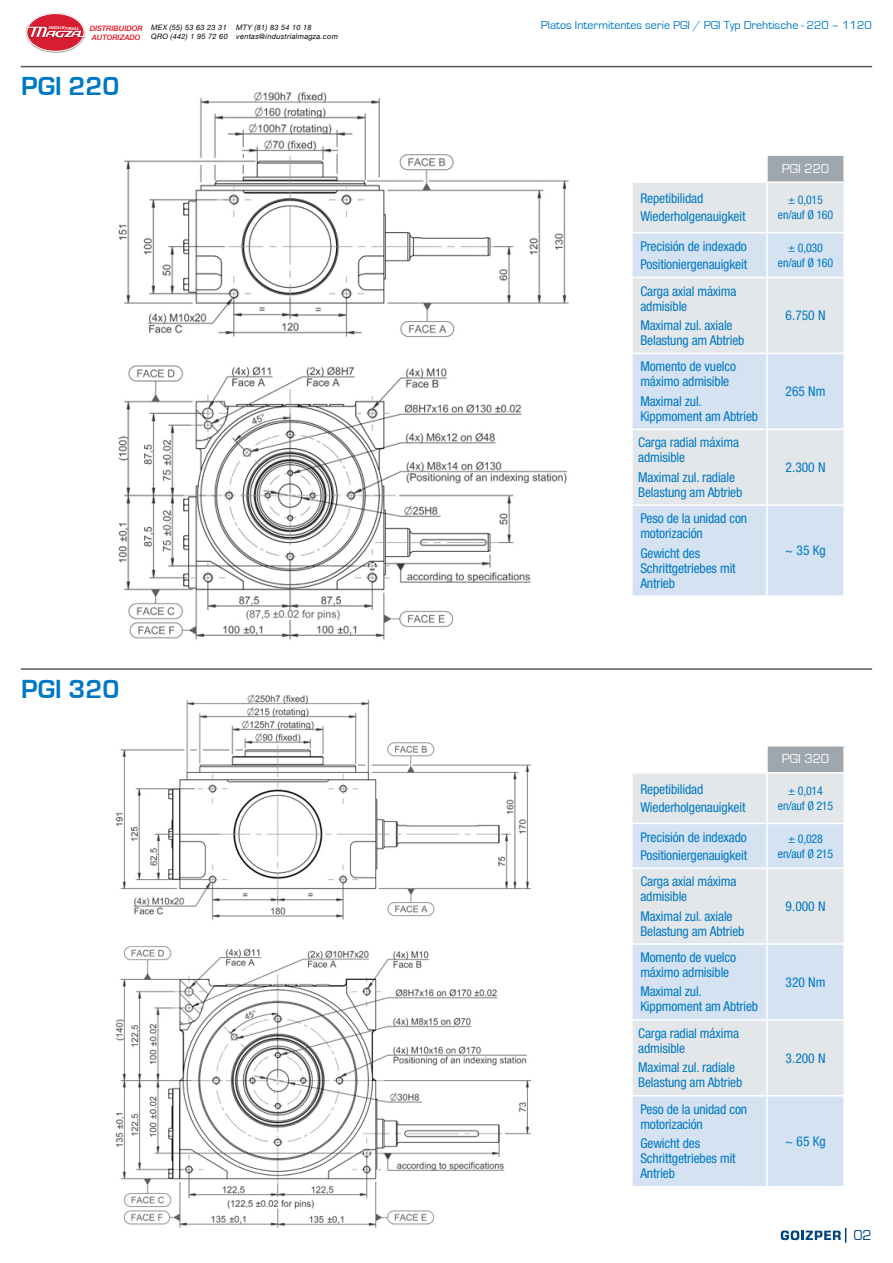
<style>
.page{position:relative;width:893px;height:1263px;background:#fff}
.page>*{position:absolute;margin:0;border:0;box-sizing:border-box;transform-origin:0 0}
.t1{font:700 27px "Eurostile";color:#0079c2}
.t2{font:15px "Eurostile";color:#00447b}
.t3{font:condensed 13.5px/15px "Helvetica Neue LT Std";letter-spacing:-.01em;color:#0079c2}
.t4{font:13.5px "Eurostile";color:#fff}
.t5{font:condensed 12px "Helvetica Neue LT Std";letter-spacing:-.02em;color:#0079c2}
.t6{font:12px "Eurostile";color:#0079c2}
.t7{font:italic 7.5px/9.1px "Helvetica Neue";letter-spacing:.035em;color:#000}
.t8{font:italic 500 7.5px/8.9px "Helvetica Neue";color:#e20916}
.t9{font:italic 700 3.9px "Helvetica Neue";color:#fff;scale:1.26 1}
</style>
<div class="page">
<svg style="left:781px;top:1228px;width:65px;height:15px"></svg>
<img style="left:20px;top:65px;width:791px;height:575px">
<img style="left:115px;top:694px;width:416px;height:534px">
<hr style="left:21px;top:66px;width:851px;height:1px;background:#57585a">
<hr style="left:21px;top:668px;width:851px;height:2px;background:#57585a">
<div style="left:767px;top:155px;width:77px;height:27px;background:#9ea6ae"></div>
<div style="left:633px;top:183px;width:210px;height:49px;background:#e4e7ea"></div>
<svg style="left:633px;top:234px;width:210px;height:361px;background:#dae4ee"></svg>
<hr style="left:631px;top:154px;width:136px;height:2px;background:#fff">
<hr style="left:631px;top:156px;width:2px;height:25px;background:#fff">
<hr style="left:631px;top:181px;width:136px;height:2px;background:#fff">
<hr style="left:631px;top:183px;width:2px;height:49px;background:#fff">
<hr style="left:766px;top:183px;width:2px;height:49px;background:#fff">
<hr style="left:631px;top:232px;width:136px;height:2px;background:#fff">
<hr style="left:631px;top:234px;width:2px;height:43px;background:#fff">
<hr style="left:767px;top:232px;width:78px;height:2px;background:#fff">
<hr style="left:766px;top:234px;width:2px;height:43px;background:#fff">
<hr style="left:631px;top:277px;width:136px;height:1px;background:#fff">
<hr style="left:631px;top:278px;width:2px;height:75px;background:#fff">
<hr style="left:767px;top:277px;width:78px;height:1px;background:#fff">
<hr style="left:766px;top:278px;width:2px;height:75px;background:#fff">
<hr style="left:631px;top:353px;width:136px;height:1px;background:#fff">
<hr style="left:631px;top:354px;width:2px;height:74px;background:#fff">
<hr style="left:767px;top:353px;width:78px;height:1px;background:#fff">
<hr style="left:766px;top:354px;width:2px;height:74px;background:#fff">
<hr style="left:631px;top:428px;width:136px;height:2px;background:#fff">
<hr style="left:631px;top:430px;width:2px;height:74px;background:#fff">
<hr style="left:767px;top:428px;width:78px;height:2px;background:#fff">
<hr style="left:766px;top:430px;width:2px;height:74px;background:#fff">
<hr style="left:631px;top:504px;width:136px;height:2px;background:#fff">
<hr style="left:631px;top:506px;width:2px;height:89px;background:#fff">
<hr style="left:767px;top:504px;width:78px;height:2px;background:#fff">
<hr style="left:766px;top:506px;width:2px;height:89px;background:#fff">
<hr style="left:631px;top:595px;width:136px;height:2px;background:#fff">
<hr style="left:767px;top:595px;width:78px;height:2px;background:#fff">
<hr style="left:767px;top:154px;width:78px;height:2px;background:#fff">
<hr style="left:766px;top:156px;width:2px;height:25px;background:#fff">
<hr style="left:843px;top:156px;width:2px;height:25px;background:#fff">
<hr style="left:767px;top:181px;width:78px;height:2px;background:#fff">
<div style="left:767px;top:746px;width:77px;height:27px;background:#9ea6ae"></div>
<div style="left:633px;top:773px;width:210px;height:50px;background:#e4e7ea"></div>
<svg style="left:633px;top:824px;width:210px;height:362px;background:#dae4ee"></svg>
<hr style="left:766px;top:773px;width:2px;height:50px;background:#fff">
<hr style="left:766px;top:824px;width:2px;height:43px;background:#fff">
<hr style="left:631px;top:867px;width:136px;height:2px;background:#fff">
<hr style="left:767px;top:867px;width:78px;height:2px;background:#fff">
<hr style="left:766px;top:869px;width:2px;height:74px;background:#fff">
<hr style="left:631px;top:943px;width:136px;height:2px;background:#fff">
<hr style="left:767px;top:943px;width:78px;height:2px;background:#fff">
<hr style="left:766px;top:945px;width:2px;height:74px;background:#fff">
<hr style="left:631px;top:1019px;width:136px;height:2px;background:#fff">
<hr style="left:767px;top:1019px;width:78px;height:2px;background:#fff">
<hr style="left:766px;top:1021px;width:2px;height:74px;background:#fff">
<hr style="left:631px;top:1095px;width:136px;height:1px;background:#fff">
<hr style="left:767px;top:1095px;width:78px;height:1px;background:#fff">
<hr style="left:766px;top:1096px;width:2px;height:90px;background:#fff">
<hr style="left:766px;top:746px;width:2px;height:26px;background:#fff">
<hr style="left:843px;top:746px;width:2px;height:26px;background:#fff">
<hr style="left:767px;top:772px;width:78px;height:1px;background:#fff">
<img style="left:27px;top:13px;width:57px;height:40px">
<div style="left:27px;top:14px;width:57px;height:37px;background:#d61d32;border-radius:50%"></div>
<div style="left:27px;top:13px;width:57px;height:39px;border:1px solid #fff;border-radius:50%"></div>
<img style="left:26px;top:26px;width:60px;height:13px">
<svg style="left:27px;top:27px;width:59px;height:10px"></svg>
<p class="t9" style="left:49px;top:25px;width:27px">INDUSTRIA L</p>
<p class="t8" style="left:90px;top:23px;width:54px">DISTRIBUIDOR<br>AUTORIZADO</p>
<p class="t7" style="left:151px;top:23px;width:78px">MEX (55) 53 63 23 31<br>QRO (442) 1 95 72 60</p>
<p class="t7" style="left:236px;top:23px;width:103px">MTY (81) 83 54 10 18 ventas@industrialmagza.com</p>
<p class="t1" style="left:21px;top:72px;width:100px">PGI 220</p>
<p class="t1" style="left:21px;top:674px;width:100px">PGI 320</p>
<p class="t6" style="left:541px;top:19px;width:332px">Platos Intermitentes serie PGI / PGI Typ Drehtische - 220 – 1120</p>
<p class="t3" style="left:640px;top:191px;width:64px">Repetibilidad</p>
<p class="t3" style="left:640px;top:209px;width:107px">Wiederholgenauigkeit</p>
<p class="t3" style="left:640px;top:239px;width:108px">Precisión de indexado</p>
<p class="t3" style="left:640px;top:257px;width:108px">Positioniergenauigkeit</p>
<p class="t3" style="left:640px;top:283px;width:98px">Carga axial máxima admisible</p>
<p class="t3" style="left:640px;top:317px;width:106px">Maximal zul. axiale<br>Belastung am Abtrieb</p>
<p class="t3" style="left:640px;top:359px;width:97px">Momento de vuelco máximo admisible</p>
<p class="t3" style="left:640px;top:393px;width:119px">Maximal zul.<br>Kippmoment am Abtrieb</p>
<p class="t3" style="left:638px;top:435px;width:102px">Carga radial máxima admisible</p>
<p class="t3" style="left:638px;top:469px;width:106px">Maximal zul. radiale<br>Belastung am Abtrieb</p>
<p class="t4" style="left:782px;top:161px;width:49px">PGI 220</p>
<p class="t5" style="left:788px;top:193px;width:36px">± 0,015</p>
<p class="t5" style="left:778px;top:208px;width:57px">en/auf Ø 160</p>
<p class="t5" style="left:788px;top:241px;width:36px">± 0,030</p>
<p class="t5" style="left:778px;top:256px;width:57px">en/auf Ø 160</p>
<p class="t3" style="left:786px;top:308px;width:41px">6.750 N</p>
<p class="t3" style="left:786px;top:384px;width:41px">265 Nm</p>
<p class="t3" style="left:786px;top:460px;width:41px">2.300 N</p>
<p class="t3" style="left:640px;top:511px;width:108px">Peso de la unidad con motorización</p>
<p class="t3" style="left:640px;top:545px;width:97px">Gewicht des<br>Schrittgetriebes mit<br>Antrieb</p>
<p class="t3" style="left:785px;top:543px;width:42px">~ 35 Kg</p>
<p class="t3" style="left:640px;top:782px;width:64px">Repetibilidad</p>
<p class="t3" style="left:640px;top:799px;width:107px">Wiederholgenauigkeit</p>
<p class="t3" style="left:640px;top:829px;width:108px">Precisión de indexado</p>
<p class="t3" style="left:640px;top:847px;width:108px">Positioniergenauigkeit</p>
<p class="t3" style="left:640px;top:874px;width:98px">Carga axial máxima admisible</p>
<p class="t3" style="left:640px;top:908px;width:106px">Maximal zul. axiale<br>Belastung am Abtrieb</p>
<p class="t3" style="left:640px;top:950px;width:97px">Momento de vuelco máximo admisible</p>
<p class="t3" style="left:640px;top:984px;width:119px">Maximal zul.<br>Kippmoment am Abtrieb</p>
<p class="t3" style="left:638px;top:1026px;width:102px">Carga radial máxima admisible</p>
<p class="t3" style="left:638px;top:1060px;width:106px">Maximal zul. radiale<br>Belastung am Abtrieb</p>
<p class="t4" style="left:782px;top:751px;width:49px">PGI 320</p>
<p class="t5" style="left:788px;top:784px;width:36px">± 0,014</p>
<p class="t5" style="left:778px;top:799px;width:57px">en/auf Ø 215</p>
<p class="t5" style="left:788px;top:831px;width:36px">± 0,028</p>
<p class="t5" style="left:778px;top:846px;width:57px">en/auf Ø 215</p>
<p class="t3" style="left:786px;top:898px;width:41px">9.000 N</p>
<p class="t3" style="left:786px;top:974px;width:41px">320 Nm</p>
<p class="t3" style="left:786px;top:1050px;width:41px">3.200 N</p>
<p class="t3" style="left:640px;top:1101px;width:108px">Peso de la unidad con motorización</p>
<p class="t3" style="left:640px;top:1136px;width:97px">Gewicht des<br>Schrittgetriebes mit<br>Antrieb</p>
<p class="t3" style="left:785px;top:1134px;width:42px">~ 65 Kg</p>
<p class="t2" style="left:853px;top:1227px;width:20px">02</p>
</div>
